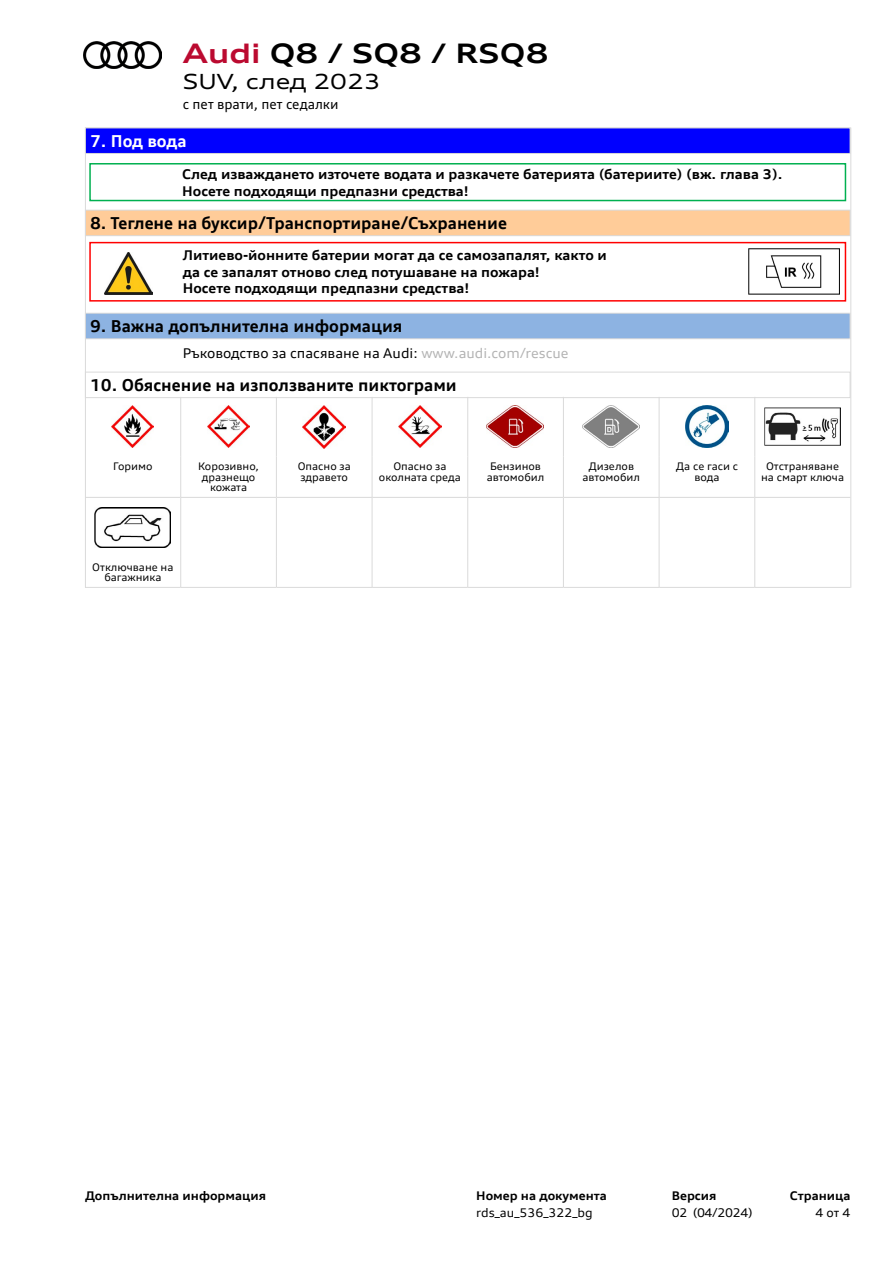
<style>
.page{position:relative;width:893px;height:1263px;background:#fff}
.page>*{position:absolute;margin:0;border:0;box-sizing:border-box;transform-origin:0 0}
.t1{font:700 expanded 27px "Audi Type";color:#000}
.t2{font:expanded 21px "Audi Type";color:#000}
.t3{font:700 16.5px "Audi Type";color:#000}
.t4{font:700 16.5px "Audi Type";color:#fff}
.t5{font:700 13.5px/16.5px "Audi Type Screen";color:#000}
.t6{font:13.5px "Audi Type Screen";color:#000}
.t7{font:13.5px "Audi Type";color:#000}
.t8{font:700 12px "Audi Type Screen";color:#000}
.t9{font:12px "Audi Type Screen";letter-spacing:-.005em;color:#000}
.t10{font:10.5px/10.5px "Audi Type Screen";color:#000;text-align:center}
.s1{color:#bb0a30}
.s2{color:#b3b3b3}
</style>
<div class="page">
<img style="left:104px;top:252px;width:48px;height:42px">
<div style="left:89px;top:242px;width:757px;height:60px;border:2px solid #f00"></div>
<img style="left:748px;top:249px;width:92px;height:46px">
<div style="left:85px;top:210px;width:765px;height:26px;background:#fc9"></div>
<div style="left:85px;top:210px;width:765px;height:26px;border:1px solid #dadada"></div>
<div style="left:85px;top:372px;width:765px;height:26px;border:1px solid #dadada"></div>
<hr style="left:276px;top:498px;width:1px;height:59px;background:#dadada">
<hr style="left:372px;top:498px;width:1px;height:59px;background:#dadada">
<hr style="left:467px;top:498px;width:1px;height:59px;background:#dadada">
<hr style="left:563px;top:498px;width:1px;height:59px;background:#dadada">
<hr style="left:659px;top:498px;width:1px;height:59px;background:#dadada">
<hr style="left:754px;top:498px;width:1px;height:59px;background:#dadada">
<hr style="left:276px;top:557px;width:1px;height:30px;background:#dadada">
<hr style="left:372px;top:557px;width:1px;height:30px;background:#dadada">
<hr style="left:467px;top:557px;width:1px;height:30px;background:#dadada">
<hr style="left:563px;top:557px;width:1px;height:30px;background:#dadada">
<hr style="left:659px;top:557px;width:1px;height:30px;background:#dadada">
<hr style="left:754px;top:557px;width:1px;height:30px;background:#dadada">
<hr style="left:181px;top:587px;width:95px;height:1px;background:#dadada">
<hr style="left:276px;top:587px;width:96px;height:1px;background:#dadada">
<hr style="left:372px;top:587px;width:96px;height:1px;background:#dadada">
<hr style="left:468px;top:587px;width:95px;height:1px;background:#dadada">
<hr style="left:563px;top:587px;width:96px;height:1px;background:#dadada">
<hr style="left:659px;top:587px;width:96px;height:1px;background:#dadada">
<hr style="left:755px;top:587px;width:95px;height:1px;background:#dadada">
<hr style="left:180px;top:397px;width:1px;height:59px;background:#dadada">
<hr style="left:276px;top:397px;width:1px;height:59px;background:#dadada">
<hr style="left:372px;top:397px;width:1px;height:59px;background:#dadada">
<hr style="left:467px;top:397px;width:1px;height:59px;background:#dadada">
<hr style="left:563px;top:397px;width:1px;height:59px;background:#dadada">
<hr style="left:180px;top:456px;width:1px;height:41px;background:#dadada">
<hr style="left:276px;top:456px;width:1px;height:41px;background:#dadada">
<hr style="left:372px;top:456px;width:1px;height:41px;background:#dadada">
<hr style="left:467px;top:456px;width:1px;height:41px;background:#dadada">
<hr style="left:563px;top:456px;width:1px;height:41px;background:#dadada">
<hr style="left:181px;top:497px;width:95px;height:1px;background:#dadada">
<hr style="left:276px;top:497px;width:96px;height:1px;background:#dadada">
<hr style="left:372px;top:497px;width:96px;height:1px;background:#dadada">
<hr style="left:468px;top:497px;width:95px;height:1px;background:#dadada">
<hr style="left:563px;top:497px;width:96px;height:1px;background:#dadada">
<hr style="left:659px;top:397px;width:1px;height:59px;background:#dadada">
<hr style="left:754px;top:397px;width:1px;height:59px;background:#dadada">
<hr style="left:659px;top:456px;width:1px;height:41px;background:#dadada">
<hr style="left:754px;top:456px;width:1px;height:41px;background:#dadada">
<hr style="left:659px;top:497px;width:96px;height:1px;background:#dadada">
<hr style="left:755px;top:497px;width:95px;height:1px;background:#dadada">
<hr style="left:85px;top:497px;width:96px;height:1px;background:#dadada">
<hr style="left:180px;top:498px;width:1px;height:59px;background:#dadada">
<hr style="left:180px;top:557px;width:1px;height:30px;background:#dadada">
<hr style="left:85px;top:587px;width:96px;height:1px;background:#dadada">
<img style="left:111px;top:405px;width:43px;height:43px">
<img style="left:207px;top:405px;width:43px;height:43px">
<img style="left:303px;top:405px;width:42px;height:43px">
<img style="left:399px;top:405px;width:42px;height:43px">
<img style="left:486px;top:405px;width:57px;height:43px">
<img style="left:582px;top:405px;width:57px;height:43px">
<img style="left:686px;top:405px;width:42px;height:43px">
<img style="left:764px;top:408px;width:77px;height:37px">
<img style="left:94px;top:507px;width:77px;height:40px">
<hr style="left:85px;top:128px;width:1px;height:460px;background:#dadada">
<hr style="left:850px;top:128px;width:1px;height:460px;background:#dadada">
<div style="left:89px;top:163px;width:757px;height:38px;border:2px solid #00b050"></div>
<div style="left:85px;top:128px;width:765px;height:25px;background:#00f"></div>
<div style="left:85px;top:128px;width:765px;height:26px;border:1px solid #dadada"></div>
<div style="left:85px;top:313px;width:765px;height:26px;background:#8db3e2"></div>
<div style="left:85px;top:313px;width:765px;height:26px;border:1px solid #dadada"></div>
<img style="left:84px;top:41px;width:78px;height:27px">
<h1 class="t1" style="left:183px;top:37px;width:367px"><span class="s1">Audi</span> Q8 / SQ8 / RSQ8</h1>
<h2 class="t2" style="left:183px;top:68px;width:199px">SUV, след 2023</h2>
<p class="t7" style="left:183px;top:96px;width:157px">с пет врати, пет седалки</p>
<p class="t4" style="left:90px;top:130px;width:98px">7. Под вода</p>
<p class="t5" style="left:182px;top:166px;width:602px">След изваждането източете водата и разкачете батерията (батериите) (вж. глава 3).<br>Носете подходящи предпазни средства!</p>
<p class="t3" style="left:90px;top:213px;width:418px">8. Теглене на буксир/Транспортиране/Съхранение</p>
<p class="t5" style="left:183px;top:247px;width:426px">Литиево-йонните батерии могат да се самозапалят, както и да се запалят отново след потушаване на пожара!<br>Носете подходящи предпазни средства!</p>
<p class="t3" style="left:90px;top:316px;width:314px">9. Важна допълнителна информация</p>
<p class="t6" style="left:183px;top:345px;width:387px">Ръководство за спасяване на Audi: <span class="s2">www.audi.com/rescue</span></p>
<p class="t3" style="left:90px;top:375px;width:368px">10. Обяснение на използваните пиктограми</p>
<p class="t10" style="left:113px;top:461px;width:41px">Горимо</p>
<p class="t10" style="left:198px;top:461px;width:62px">Корозивно, дразнещо кожата</p>
<p class="t10" style="left:298px;top:461px;width:55px;text-align:left">Опасно за здравето</p>
<p class="t10" style="left:379px;top:461px;width:83px">Опасно за околната среда</p>
<p class="t10" style="left:487px;top:461px;width:59px">Бензинов автомобил</p>
<p class="t10" style="left:582px;top:461px;width:59px">Дизелов автомобил</p>
<p class="t10" style="left:676px;top:461px;width:64px">Да се гаси с вода</p>
<p class="t10" style="left:761px;top:461px;width:84px">Отстраняване на смарт ключа</p>
<p class="t10" style="left:92px;top:562px;width:83px">Отключване на багажника</p>
<p class="t8" style="left:85px;top:1188px;width:183px">Допълнителна информация</p>
<p class="t8" style="left:476px;top:1188px;width:132px">Номер на документа</p>
<p class="t9" style="left:476px;top:1205px;width:118px">rds_au_536_322_bg</p>
<p class="t8" style="left:672px;top:1188px;width:46px">Версия</p>
<p class="t9" style="left:672px;top:1205px;width:82px">02 (04/2024)</p>
<p class="t8" style="left:790px;top:1188px;width:62px">Страница</p>
<p class="t9" style="left:815px;top:1205px;width:36px">4 от 4</p>
</div>
